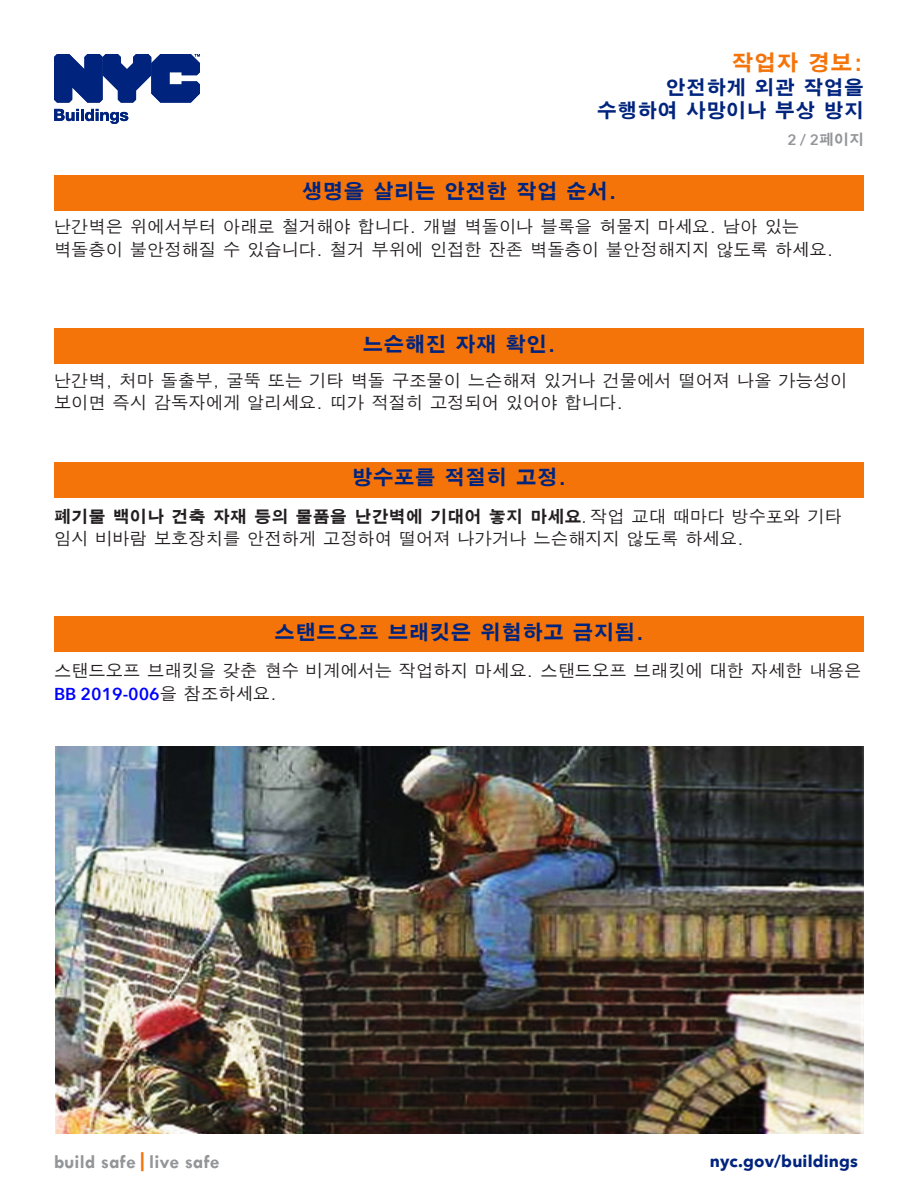
<style>
.page{position:relative;width:918px;height:1188px;background:#fff}
.page>*{position:absolute;margin:0;border:0;box-sizing:border-box;transform-origin:0 0}
.t1{font:700 22.5px "SM Gothic Std";color:#f4740a}
.t2{font:700 21px "SM Gothic Std";color:#00247d}
.t3{font:700 20.25px "SM Gothic Std";color:#00247d}
.t4{font:700 19.5px "Tw Cen";letter-spacing:.01em;color:#939598}
.t5{font:500 17.25px/22.5px "SM Gothic Std";color:#231f20}
.t6{font:700 16.5px "Avenir Next";letter-spacing:.01em;color:#00247d}
.t7{font:600 15px "Avenir Next";color:#939598}
.s1{font-family:"SM Gothic Std";font-weight:700}
.s2{font-weight:700}
.s3{font-family:"Avenir Next";font-weight:400}
.s4{font-family:"Avenir Next";font-weight:600;color:#00f}
.s5{font-size:22.5px;color:#f4740a}
</style>
<div class="page">
<svg style="left:54px;top:109px;width:74px;height:15px"></svg>
<svg style="left:54px;top:54px;width:146px;height:49px"></svg>
<img style="left:55px;top:746px;width:809px;height:388px">
<div style="left:54px;top:616px;width:810px;height:36px;background:#f4740a"></div>
<div style="left:54px;top:462px;width:810px;height:36px;background:#f4740a"></div>
<div style="left:54px;top:328px;width:810px;height:36px;background:#f4740a"></div>
<div style="left:54px;top:175px;width:810px;height:36px;background:#f4740a"></div>
<p class="t1" style="left:731px;top:51px;width:134px">작업자 경보:</p>
<p class="t3" style="left:666px;top:77px;width:200px">안전하게 외관 작업을</p>
<p class="t3" style="left:597px;top:100px;width:269px">수행하여 사망이나 부상 방지</p>
<p class="t7" style="left:787px;top:127px;width:78px">2 / 2<span class="s1">페이지</span></p>
<p class="t2" style="left:302px;top:180px;width:317px">생명을 살리는 안전한 작업 순서.</p>
<p class="t5" style="left:54px;top:217px;width:781px">난간벽은 위에서부터 아래로 철거해야 합니다. 개별 벽돌이나 블록을 허물지 마세요. 남아 있는 벽돌층이 불안정해질 수 있습니다. 철거 부위에 인접한 잔존 벽돌층이 불안정해지지 않도록 하세요.</p>
<p class="t2" style="left:362px;top:333px;width:195px">느슨해진 자재 확인.</p>
<p class="t5" style="left:54px;top:370px;width:795px">난간벽, 처마 돌출부, 굴뚝 또는 기타 벽돌 구조물이 느슨해져 있거나 건물에서 떨어져 나올 가능성이 보이면 즉시 감독자에게 알리세요. 띠가 적절히 고정되어 있어야 합니다.</p>
<p class="t2" style="left:352px;top:467px;width:216px">방수포를 적절히 고정.</p>
<p class="t5" style="left:54px;top:507px;width:789px"><span class="s2">폐기물 백이나 건축 자재 등의 물품을 난간벽에 기대어 놓지 마세요</span><span class="s3">.</span> 작업 교대 때마다 방수포와 기타 임시 비바람 보호장치를 안전하게 고정하여 떨어져 나가거나 느슨해지지 않도록 하세요.</p>
<p class="t2" style="left:274px;top:621px;width:371px">스탠드오프 브래킷은 위험하고 금지됨.</p>
<p class="t5" style="left:54px;top:661px;width:809px">스탠드오프 브래킷을 갖춘 현수 비계에서는 작업하지 마세요. 스탠드오프 브래킷에 대한 자세한 내용은<br><span class="s4">BB 2019-006</span>을 참조하세요.</p>
<p class="t4" style="left:54px;top:1150px;width:167px">build safe<span class="s5">|</span>live safe</p>
<p class="t6" style="left:710px;top:1147px;width:150px">nyc.gov/buildings</p>
</div>
